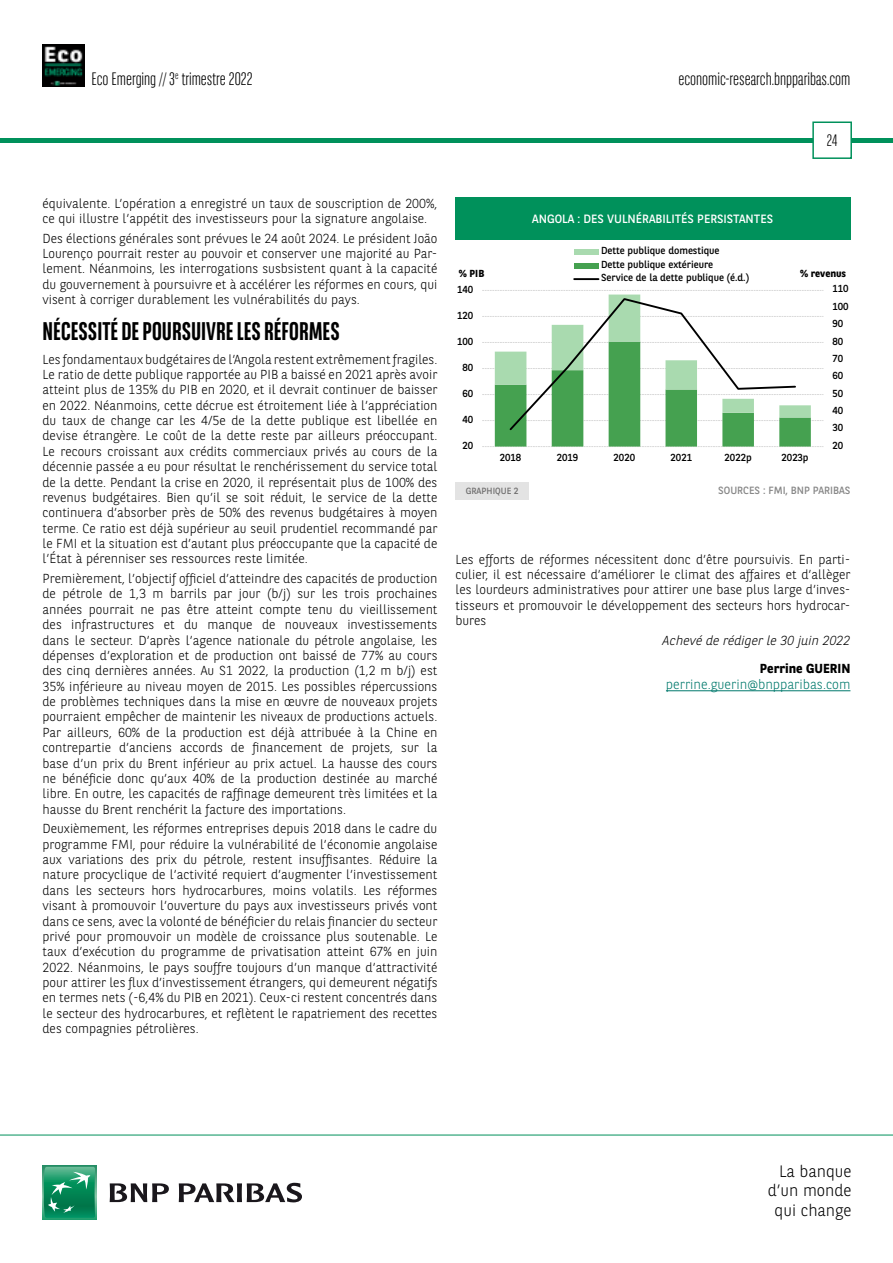
<style>
.page{position:relative;width:893px;height:1263px;background:#fff}
.page>*{position:absolute;margin:0;border:0;box-sizing:border-box;transform-origin:0 0}
.t1{font:700 25.5px "BNPP Sans Condensed";color:#000}
.t2{font:300 18px "BNPP Sans Condensed";color:#000}
.t3{font:300 16.5px/19.8px "BNPP Sans";color:#000;text-align:right}
.t4{font:300 16.5px "BNPP Sans Condensed";color:#000}
.t5{font:300 13.5px "BNPP Sans";color:#00796c}
.t6{font:300 13.05px/15.3px "BNPP Sans";color:#000;text-align:justify}
.t7{font:italic 300 13.05px "BNPP Sans";color:#000}
.t8{font:700 13.05px "BNPP Sans";color:#000}
.t9{font:12px "BNPP Sans";color:#fff}
.t10{font:10.5px "BNPP Sans";color:#878787}
.t11{font:10.2px/13.4px "BNPP Sans";letter-spacing:-.005em;color:#000}
.t12{font:700 10.2px "BNPP Sans";color:#000}
.t13{font:9px "BNPP Sans";color:#706f6f}
</style>
<div class="page">
<hr style="left:1px;top:138px;width:892px;height:4px;background:#00915b">
<svg style="left:812px;top:121px;width:41px;height:38px"></svg>
<img style="left:43px;top:45px;width:42px;height:42px">
<svg style="left:43px;top:1166px;width:53px;height:53px"></svg>
<svg style="left:44px;top:1167px;width:51px;height:51px;background:#26996e"></svg>
<svg style="left:110px;top:1183px;width:59px;height:19px"></svg>
<svg style="left:179px;top:1183px;width:123px;height:19px"></svg>
<hr style="left:0;top:1135px;width:893px;height:1px;background:#00915b">
<hr style="left:666px;top:690px;width:184px;height:1px;background:#00796c">
<svg style="left:482px;top:290px;width:341px;height:157px"></svg>
<div style="left:574px;top:250px;width:25px;height:5px;background:#a9daaf"></div>
<div style="left:574px;top:263px;width:25px;height:5px;background:#45a150"></div>
<hr style="left:574px;top:278px;width:24px;height:2px;background:#000">
<div style="left:455px;top:198px;width:395px;height:42px;background:#00915b"></div>
<div style="left:455px;top:482px;width:74px;height:18px;background:#e3e3e3"></div>
<h2 class="t2" style="left:91px;top:67px;width:163px">Eco Emerging // 3<sup>e</sup> trimestre 2022</h2>
<h2 class="t2" style="left:678px;top:67px;width:174px">economic-research.bnpparibas.com</h2>
<p class="t4" style="left:827px;top:130px;width:12px">24</p>
<p class="t6" style="left:43px;top:195px;width:396px">équivalente. L’opération a enregistré un taux de souscription de 200%, ce qui illustre l’appétit des investisseurs pour la signature angolaise.</p>
<p class="t6" style="left:43px;top:230px;width:396px">Des élections générales sont prévues le 24 août 2024. Le président João Lourenço pourrait rester au pouvoir et conserver une majorité au Par&shy;lement. Néanmoins, les interrogations susbsistent quant à la capacité du gouvernement à poursuivre et à accélérer les réformes en cours, qui visent à corriger durablement les vulnérabilités du pays.</p>
<h1 class="t1" style="left:43px;top:316px;width:299px">NÉCESSITÉ DE POURSUIVRE LES RÉFORMES</h1>
<p class="t6" style="left:43px;top:351px;width:396px">Les fondamentaux budgétaires de l’Angola restent extrêmement fragiles.<br>Le ratio de dette publique rapportée au PIB a baissé en 2021 après avoir atteint plus de 135% du PIB en 2020, et il devrait continuer de baisser en 2022. Néanmoins, cette décrue est étroitement liée à l’appréciation du taux de change car les 4/5e de la dette publique est libellée en devise étrangère. Le coût de la dette reste par ailleurs préoccupant.<br>Le recours croissant aux crédits commerciaux privés au cours de la décennie passée a eu pour résultat le renchérissement du service total de la dette. Pendant la crise en 2020, il représentait plus de 100% des revenus budgétaires. Bien qu’il se soit réduit, le service de la dette continuera d’absorber près de 50% des revenus budgétaires à moyen terme. Ce ratio est déjà supérieur au seuil prudentiel recommandé par le FMI et la situation est d’autant plus préoccupante que la capacité de l’État à pérenniser ses ressources reste limitée.</p>
<p class="t6" style="left:43px;top:570px;width:396px">Premièrement, l’objectif officiel d’atteindre des capacités de production de pétrole de 1,3 m barrils par jour (b/j) sur les trois prochaines années pourrait ne pas être atteint compte tenu du vieillissement des infrastructures et du manque de nouveaux investissements dans le secteur. D’après l’agence nationale du pétrole angolaise, les dépenses d’exploration et de production ont baissé de 77% au cours des cinq dernières années. Au S1 2022, la production (1,2 m b/j) est 35% inférieure au niveau moyen de 2015. Les possibles répercussions de problèmes techniques dans la mise en œuvre de nouveaux projets pourraient empêcher de maintenir les niveaux de productions actuels.<br>Par ailleurs, 60% de la production est déjà attribuée à la Chine en contrepartie d’anciens accords de financement de projets, sur la base d’un prix du Brent inférieur au prix actuel. La hausse des cours ne bénéficie donc qu’aux 40% de la production destinée au marché libre. En outre, les capacités de raffinage demeurent très limitées et la hausse du Brent renchérit la facture des importations.</p>
<p class="t6" style="left:43px;top:820px;width:396px">Deuxièmement, les réformes entreprises depuis 2018 dans le cadre du programme FMI, pour réduire la vulnérabilité de l’économie angolaise aux variations des prix du pétrole, restent insuffisantes. Réduire la nature procyclique de l’activité requiert d’augmenter l’investissement dans les secteurs hors hydrocarbures, moins volatils. Les réformes visant à promouvoir l’ouverture du pays aux investisseurs privés vont dans ce sens, avec la volonté de bénéficier du relais financier du secteur privé pour promouvoir un modèle de croissance plus soutenable. Le taux d’exécution du programme de privatisation atteint 67% en juin 2022. Néanmoins, le pays souffre toujours d’un manque d’attractivité pour attirer les flux d’investissement étrangers, qui demeurent négatifs en termes nets (-6,4% du PIB en 2021). Ceux-ci restent concentrés dans le secteur des hydrocarbures, et reflètent le rapatriement des recettes des compagnies pétrolières.</p>
<p class="t9" style="left:532px;top:211px;width:242px">ANGOLA : DES VULNÉRABILITÉS PERSISTANTES</p>
<p class="t11" style="left:601px;top:244px;width:150px">Dette publique domestique<br>Dette publique extérieure<br>Service de la dette publique (é.d.)</p>
<p class="t12" style="left:459px;top:266px;width:27px">% PIB</p>
<p class="t12" style="left:800px;top:267px;width:48px">% revenus</p>
<p class="t11" style="left:832px;top:282px;width:18px">110</p>
<p class="t11" style="left:457px;top:282px;width:18px">140</p>
<p class="t11" style="left:457px;top:308px;width:18px">120</p>
<p class="t11" style="left:457px;top:334px;width:18px">100</p>
<p class="t11" style="left:462px;top:360px;width:12px">80</p>
<p class="t11" style="left:462px;top:386px;width:12px">60</p>
<p class="t11" style="left:462px;top:412px;width:12px">40</p>
<p class="t11" style="left:462px;top:438px;width:12px">20</p>
<p class="t11" style="left:500px;top:450px;width:23px">2018</p>
<p class="t11" style="left:557px;top:450px;width:23px">2019</p>
<p class="t11" style="left:614px;top:450px;width:23px">2020</p>
<p class="t11" style="left:670px;top:450px;width:23px">2021</p>
<p class="t11" style="left:725px;top:450px;width:29px">2022p</p>
<p class="t11" style="left:781px;top:450px;width:29px">2023p</p>
<p class="t11" style="left:832px;top:299px;width:18px">100</p>
<p class="t11" style="left:832px;top:316px;width:12px">90</p>
<p class="t11" style="left:832px;top:334px;width:12px">80</p>
<p class="t11" style="left:832px;top:351px;width:12px">70</p>
<p class="t11" style="left:832px;top:369px;width:12px">60</p>
<p class="t11" style="left:832px;top:386px;width:12px">50</p>
<p class="t11" style="left:832px;top:403px;width:12px">40</p>
<p class="t11" style="left:832px;top:421px;width:12px">30</p>
<p class="t11" style="left:832px;top:438px;width:12px">20</p>
<p class="t13" style="left:466px;top:485px;width:54px">GRAPHIQUE 2</p>
<p class="t10" style="left:718px;top:483px;width:134px">SOURCES : FMI, BNP PARIBAS</p>
<p class="t6" style="left:455px;top:551px;width:396px">Les efforts de réformes nécessitent donc d’être poursuivis. En parti&shy;culier, il est nécessaire d’améliorer le climat des affaires et d’allèger les lourdeurs administratives pour attirer une base plus large d’inves&shy;tisseurs et promouvoir le développement des secteurs hors hydrocar&shy;bures</p>
<p class="t7" style="left:663px;top:631px;width:189px">Achevé de rédiger le 30 juin 2022</p>
<p class="t8" style="left:760px;top:660px;width:92px">Perrine GUERIN</p>
<p class="t5" style="left:666px;top:675px;width:186px">perrine.guerin@bnpparibas.com</p>
<p class="t3" style="left:768px;top:1160px;width:85px">La banque d’un monde qui change</p>
</div>
